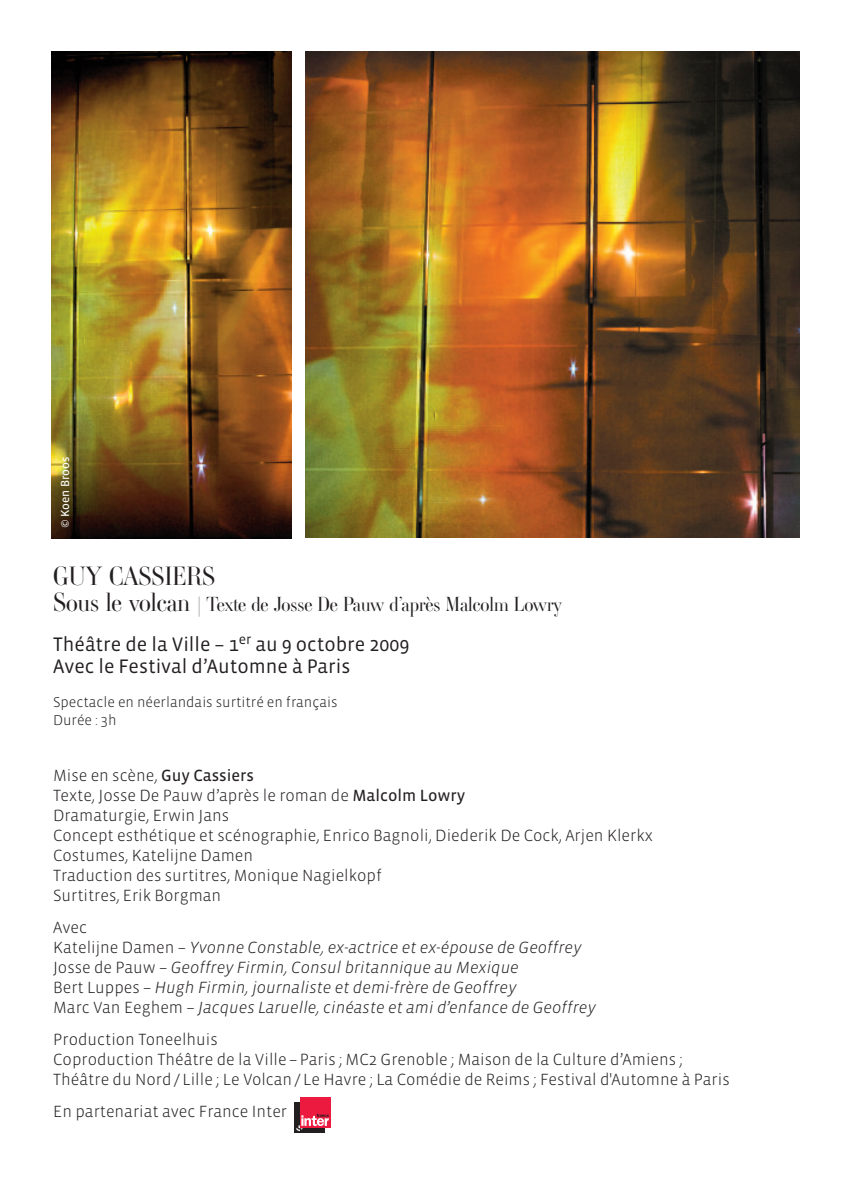
<style>
.page{position:relative;width:851px;height:1191px;background:#fff}
.page>*{position:absolute;margin:0;border:0;box-sizing:border-box;transform-origin:0 0}
.t1{font:300 26px "Ambroise Hu";color:#231f20}
.t2{font:20px/22px "Vista Sans OT";color:#231f20}
.t3{font:300 20px "Ambroise Hu";color:#231f20}
.t4{font:300 16.6px/20px "Vista Sans OT";color:#231f20}
.t5{font:italic 300 16.6px/20px "Vista Sans OT";color:#231f20}
.t6{font:300 14.6px/18px "Vista Sans OT";color:#231f20}
.t7{font:12px "Vista Sans OT";color:#fff}
.s1{font-size:26px}
.s2{font-weight:400}
.s3{font-style:normal}
</style>
<div class="page">
<img style="left:51px;top:51px;width:240px;height:487px">
<img style="left:305px;top:51px;width:494px;height:486px">
<div style="left:294px;top:1102px;width:30px;height:31px;background:#231f20"></div>
<div style="left:300px;top:1097px;width:30px;height:30px;background:#ed1a40"></div>
<svg style="left:296px;top:1113px;width:33px;height:18px"></svg>
<p class="t7" style="left:58px;top:528px;width:73px;rotate:-90deg">© Koen broos</p>
<h1 class="t1" style="left:53px;top:566px;width:164px">GUY cassiers</h1>
<p class="t3" style="left:53px;top:596px;width:510px"><span class="s1">sous le volcan</span> | Texte de Josse De Pauw d’après Malcolm Lowry</p>
<p class="t2" style="left:53px;top:633px;width:358px">Théâtre de la Ville – 1<sup>er</sup> au 9 octobre 2009<br>Avec le Festival d’Automne à Paris</p>
<p class="t6" style="left:53px;top:693px;width:286px">Spectacle en néerlandais surtitré en français<br>Durée : 3h</p>
<p class="t4" style="left:53px;top:765px;width:601px">Mise en scène, <span class="s2">Guy cassiers<br></span>Texte, Josse De Pauw d’après le roman de <span class="s2">Malcolm Lowry<br></span>Dramaturgie, Erwin Jans<br>Concept esthétique et scénographie, Enrico Bagnoli, Diederik De Cock, Arjen Klerkx Costumes, Katelijne Damen<br>Traduction des surtitres, Monique Nagielkopf<br>Surtitres, Erik Borgman</p>
<p class="t5" style="left:53px;top:917px;width:544px"><span class="s3">Avec<br>Katelijne Damen –</span> Yvonne Constable, ex-actrice et ex-épouse de Geoffrey <span class="s3">Josse de Pauw –</span> Geoffrey Firmin, Consul britannique au Mexique<br><span class="s3">Bert Luppes –</span> Hugh Firmin, journaliste et demi-frère de Geoffrey<br><span class="s3">Marc Van Eeghem –</span> Jacques Laruelle, cinéaste et ami d’enfance de Geoffrey</p>
<p class="t4" style="left:53px;top:1029px;width:678px">Production Toneelhuis<br>Coproduction Théâtre de la Ville – Paris ; MC2 Grenoble ; Maison de la Culture d’Amiens ;<br>Théâtre du Nord / Lille ; Le Volcan / Le Havre ; La Comédie de Reims ; Festival d'Automne à Paris</p>
<p class="t4" style="left:53px;top:1101px;width:235px">En partenariat avec France Inter</p>
</div>
